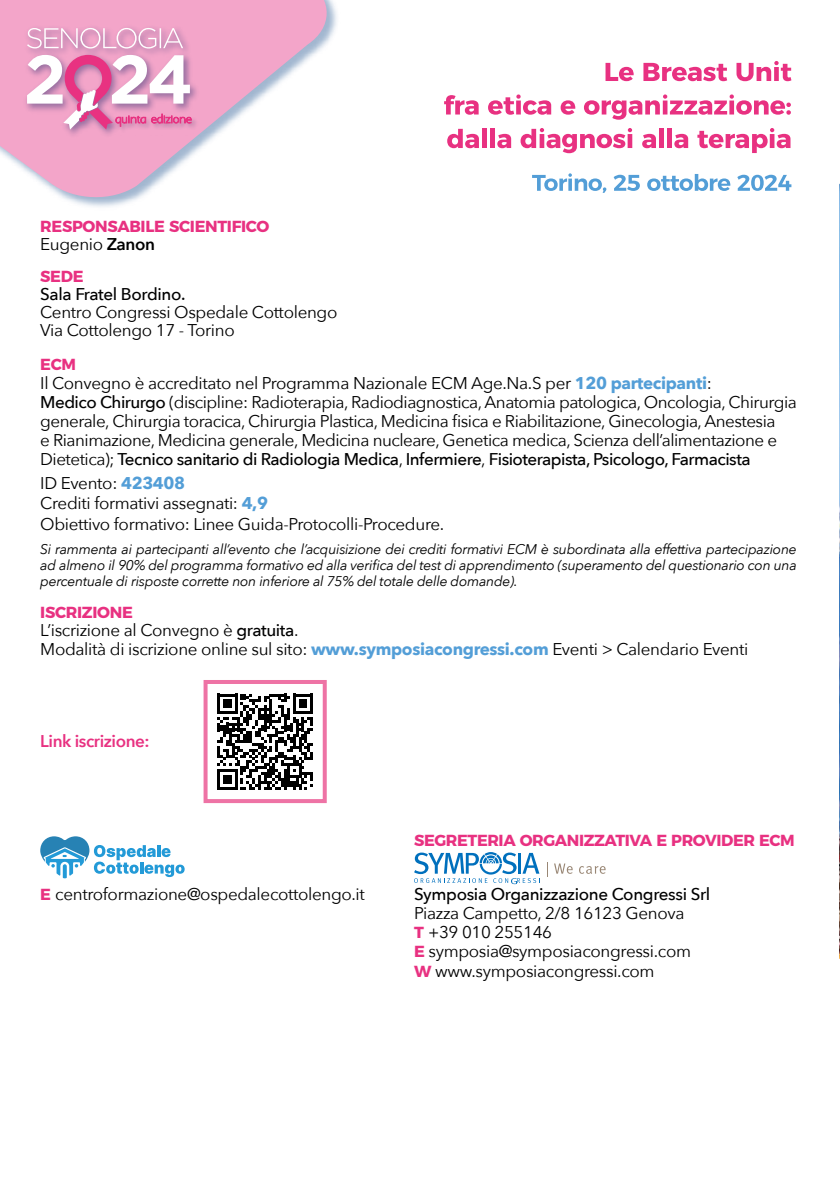
<style>
.page{position:relative;width:840px;height:1191px;background:#fff}
.page>*{position:absolute;margin:0;border:0;box-sizing:border-box;transform-origin:0 0}
.t1{font:17px/19px "Avenir Next";letter-spacing:-.02em;color:#000}
.t2{font:500 17px "Avenir Next";letter-spacing:-.02em;color:#000}
.t3{font:600 17px "Avenir Next";letter-spacing:-.025em;color:#e83181}
.t4{font:700 16px "Montserrat";letter-spacing:-.02em;color:#e83181}
.t5{font:italic 14px/16px "Avenir Next";letter-spacing:-.02em;color:#000;text-align:justify}
.s1{font-weight:600}
.s2{font-weight:700;color:#539ed7}
.s3{font-weight:500}
.s4{font-family:"Montserrat";font-weight:700;font-size:16px;color:#e83181}
</style>
<div class="page">
<svg style="left:0;top:0;width:333px;height:202px;fill:#f3a5c9"></svg>
<img style="left:21px;top:22px;width:180px;height:119px">
<svg style="left:27px;top:28px;width:156px;height:21px;background:#e5adcc"></svg>
<img style="left:112px;top:111px;width:88px;height:24px">
<svg style="left:27px;top:55px;width:165px;height:75px"></svg>
<svg style="left:40px;top:836px;width:144px;height:42px"></svg>
<svg style="left:532px;top:173px;width:74px;height:20px"></svg>
<svg style="left:613px;top:175px;width:26px;height:16px"></svg>
<svg style="left:647px;top:174px;width:83px;height:17px"></svg>
<svg style="left:737px;top:175px;width:54px;height:16px"></svg>
<svg style="left:605px;top:63px;width:28px;height:18px"></svg>
<svg style="left:643px;top:63px;width:83px;height:18px"></svg>
<svg style="left:736px;top:61px;width:55px;height:20px"></svg>
<svg style="left:444px;top:95px;width:34px;height:20px"></svg>
<svg style="left:488px;top:94px;width:63px;height:21px"></svg>
<svg style="left:560px;top:100px;width:15px;height:15px"></svg>
<svg style="left:584px;top:94px;width:206px;height:26px"></svg>
<svg style="left:447px;top:129px;width:31px;height:19px"></svg>
<div style="left:481px;top:129px;width:5px;height:19px;background:#e83181"></div>
<hr style="left:490px;top:129px;width:4px;height:19px;background:#e83181">
<svg style="left:497px;top:134px;width:14px;height:14px"></svg>
<div style="left:627px;top:134px;width:5px;height:14px;background:#e83181"></div>
<svg style="left:520px;top:128px;width:111px;height:25px"></svg>
<svg style="left:642px;top:134px;width:13px;height:14px"></svg>
<div style="left:658px;top:129px;width:5px;height:19px;background:#e83181"></div>
<hr style="left:667px;top:129px;width:4px;height:19px;background:#e83181">
<svg style="left:674px;top:134px;width:13px;height:14px"></svg>
<svg style="left:697px;top:128px;width:93px;height:25px"></svg>
<svg style="left:414px;top:852px;width:125px;height:32px"></svg>
<svg style="left:554px;top:863px;width:18px;height:10px"></svg>
<svg style="left:579px;top:866px;width:26px;height:8px"></svg>
<svg style="left:217px;top:693px;width:96px;height:96px"></svg>
<div style="left:203px;top:680px;width:123px;height:123px;border:4px solid #ee73a5"></div>
<p class="t4" style="left:40px;top:213px;width:230px">RESPONSABILE SCIENTIFICO</p>
<p class="t1" style="left:40px;top:233px;width:116px">Eugenio <span class="s1">Zanon</span></p>
<p class="t4" style="left:40px;top:263px;width:45px">SEDE</p>
<p class="t2" style="left:40px;top:279px;width:147px">Sala Fratel Bordino.</p>
<p class="t1" style="left:40px;top:302px;width:298px;line-height:18px">Centro Congressi Ospedale Cottolengo<br>Via Cottolengo 17 - Torino</p>
<p class="t4" style="left:40px;top:351px;width:37px">ECM</p>
<p class="t1" style="left:40px;top:372px;width:757px">Il Convegno è accreditato nel Programma Nazionale ECM Age.Na.S per <span class="s2">120 partecipanti</span>:<br><span class="s3">Medico Chirurgo</span> (discipline: Radioterapia, Radiodiagnostica, Anatomia patologica, Oncologia, Chirurgia generale, Chirurgia toracica, Chirurgia Plastica, Medicina fisica e Riabilitazione, Ginecologia, Anestesia<br>e Rianimazione, Medicina generale, Medicina nucleare, Genetica medica, Scienza dell’alimentazione e Dietetica); <span class="s3">Tecnico sanitario di Radiologia Medica</span>, <span class="s3">Infermiere</span>, <span class="s3">Fisioterapista, Psicologo, Farmacista</span></p>
<p class="t1" style="left:40px;top:472px;width:405px;line-height:20.4px">ID Evento: <span class="s2">423408<br></span>Crediti formativi assegnati: <span class="s2">4,9<br></span>Obiettivo formativo: Linee Guida-Protocolli-Procedure.</p>
<p class="t5" style="left:40px;top:540px;width:757px">Si rammenta ai partecipanti all’evento che l’acquisizione dei crediti formativi ECM è subordinata alla effettiva partecipazione ad almeno il 90% del programma formativo ed alla verifica del test di apprendimento (superamento del questionario con una percentuale di risposte corrette non inferiore al 75% del totale delle domande).</p>
<p class="t4" style="left:40px;top:599px;width:94px">ISCRIZIONE</p>
<p class="t1" style="left:40px;top:619px;width:709px">L’iscrizione al Convegno è <span class="s3">gratuita</span>.<br>Modalità di iscrizione online sul sito: <span class="s2">www.symposiacongressi.com</span> Eventi &gt; Calendario Eventi</p>
<p class="t3" style="left:40px;top:726px;width:111px">Link iscrizione:</p>
<p class="t1" style="left:40px;top:883px;width:326px"><span class="s4">E</span> centroformazione@ospedalecottolengo.it</p>
<p class="t4" style="left:414px;top:827px;width:382px">SEGRETERIA ORGANIZZATIVA E PROVIDER ECM</p>
<p class="t2" style="left:414px;top:880px;width:297px">Symposia Organizzazione Congressi Srl</p>
<p class="t1" style="left:414px;top:903px;width:278px">Piazza Campetto, 2/8 16123 Genova<br><span class="s4">T</span> +39 010 255146<br><span class="s4">E</span> symposia@symposiacongressi.com<br><span class="s4">W</span> www.symposiacongressi.com</p>
</div>
